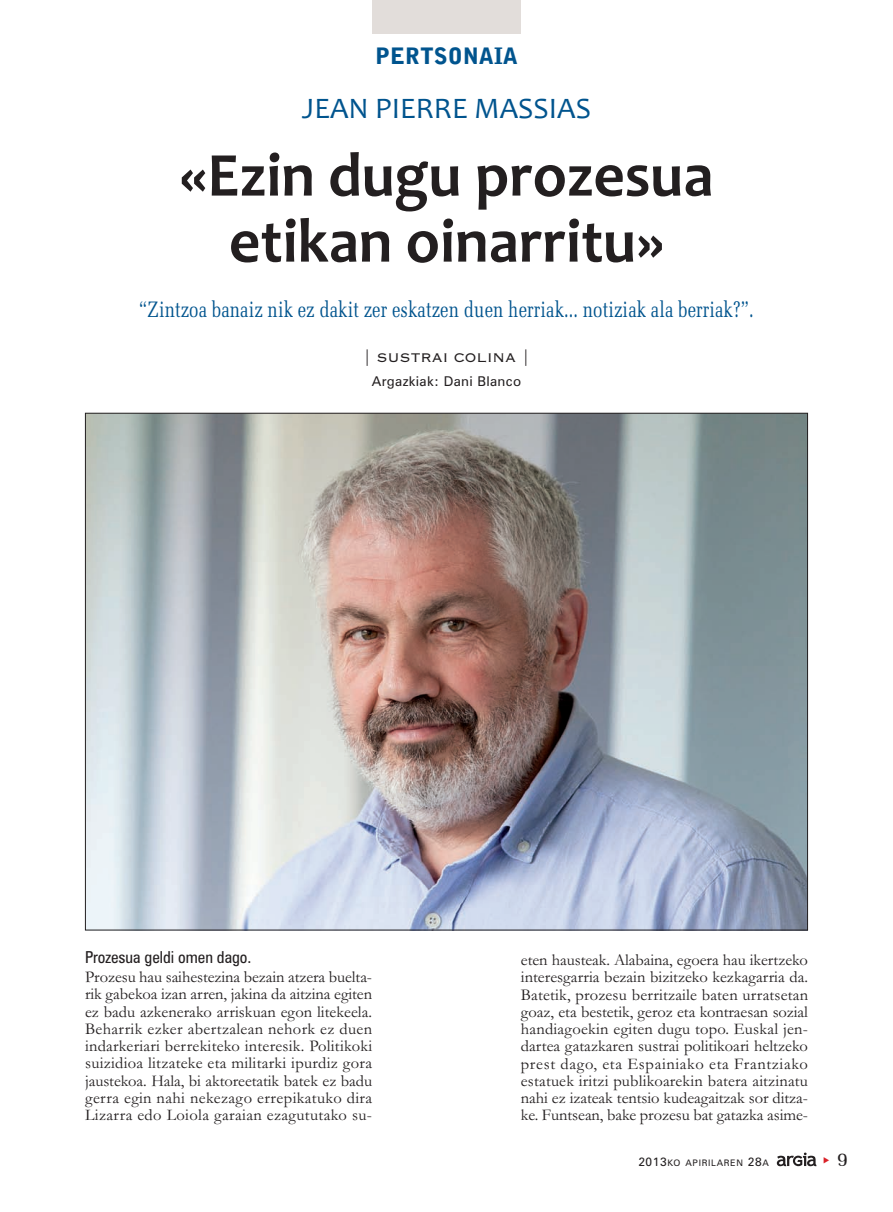
<style>
.page{position:relative;width:893px;height:1212px;background:#fff}
.page>*{position:absolute;margin:0;border:0;box-sizing:border-box;transform-origin:0 0}
.t1{font:700 63px/66px "Candara";color:#231f20;text-align:center}
.t2{font:30px "Candara";color:#00548e}
.t3{font:22.5px "Memoir Condensed";color:#00548e}
.t4{font:900 22.5px "Bell Gothic Std";color:#00548e}
.t5{font:19.5px "Memoir";color:#231f20}
.t6{font:16.5px/17.2px "Garamond";letter-spacing:.01em;color:#231f20;text-align:justify}
.t7{font:condensed 16.5px "Zurich BT";color:#231f20}
.t8{font:16.5px "Copperplate Gothic BT";color:#231f20}
.t9{font:13.5px "Zurich BT";letter-spacing:.02em;color:#231f20}
.t10{font:9px "Zurich BT";letter-spacing:.075em;color:#231f20}
.s1{font-size:12px}
</style>
<div class="page">
<div style="left:372px;top:0;width:149px;height:34px;background:#e2ddda"></div>
<img style="left:87px;top:415px;width:719px;height:513px">
<svg style="left:777px;top:1152px;width:39px;height:14px"></svg>
<h3 class="t4" style="left:375px;top:43px;width:144px">PERTSONAIA</h3>
<h2 class="t2" style="left:302px;top:97px;width:291px">JEAN PIERRE MASSIAS</h2>
<h1 class="t1" style="left:180px;top:149px;width:535px">«Ezin dugu prozesua etikan oinarritu»</h1>
<h3 class="t3" style="left:139px;top:300px;width:616px">“Zintzoa banaiz nik ez dakit zer eskatzen duen herriak... notiziak ala berriak?”.</h3>
<p class="t8" style="left:363px;top:346px;width:168px">| SUSTRAI COLINA |</p>
<p class="t9" style="left:372px;top:376px;width:151px">Argazkiak: Dani Blanco</p>
<p class="t7" style="left:85px;top:951px;width:168px">Prozesua geldi omen dago.</p>
<p class="t6" style="left:85px;top:970px;width:289px">Prozesu hau saihestezina bezain atzera buelta&shy;rik gabekoa izan arren, jakina da aitzina egiten ez badu azkenerako arriskuan egon litekeela.<br>Beharrik ezker abertzalean nehork ez duen indarkeriari berrekiteko interesik. Politikoki suizidioa litzateke eta militarki ipurdiz gora jaustekoa. Hala, bi aktoreetatik batek ez badu gerra egin nahi nekezago errepikatuko dira Lizarra edo Loiola garaian ezagututako su-</p>
<p class="t6" style="left:521px;top:953px;width:289px">eten hausteak. Alabaina, egoera hau ikertzeko interesgarria bezain bizitzeko kezkagarria da.<br>Batetik, prozesu berritzaile baten urratsetan goaz, eta bestetik, geroz eta kontraesan sozial handiagoekin egiten dugu topo. Euskal jen&shy;dartea gatazkaren sustrai politikoari heltzeko prest dago, eta Espainiako eta Frantziako estatuek iritzi publikoarekin batera aitzinatu nahi ez izateak tentsio kudeagaitzak sor ditza&shy;ke. Funtsean, bake prozesu bat gatazka asime-</p>
<p class="t10" style="left:638px;top:1160px;width:132px"><span class="s1">2013</span>KO APIRILAREN <span class="s1">28</span>A</p>
<p class="t5" style="left:837px;top:1147px;width:12px">9</p>
</div>
